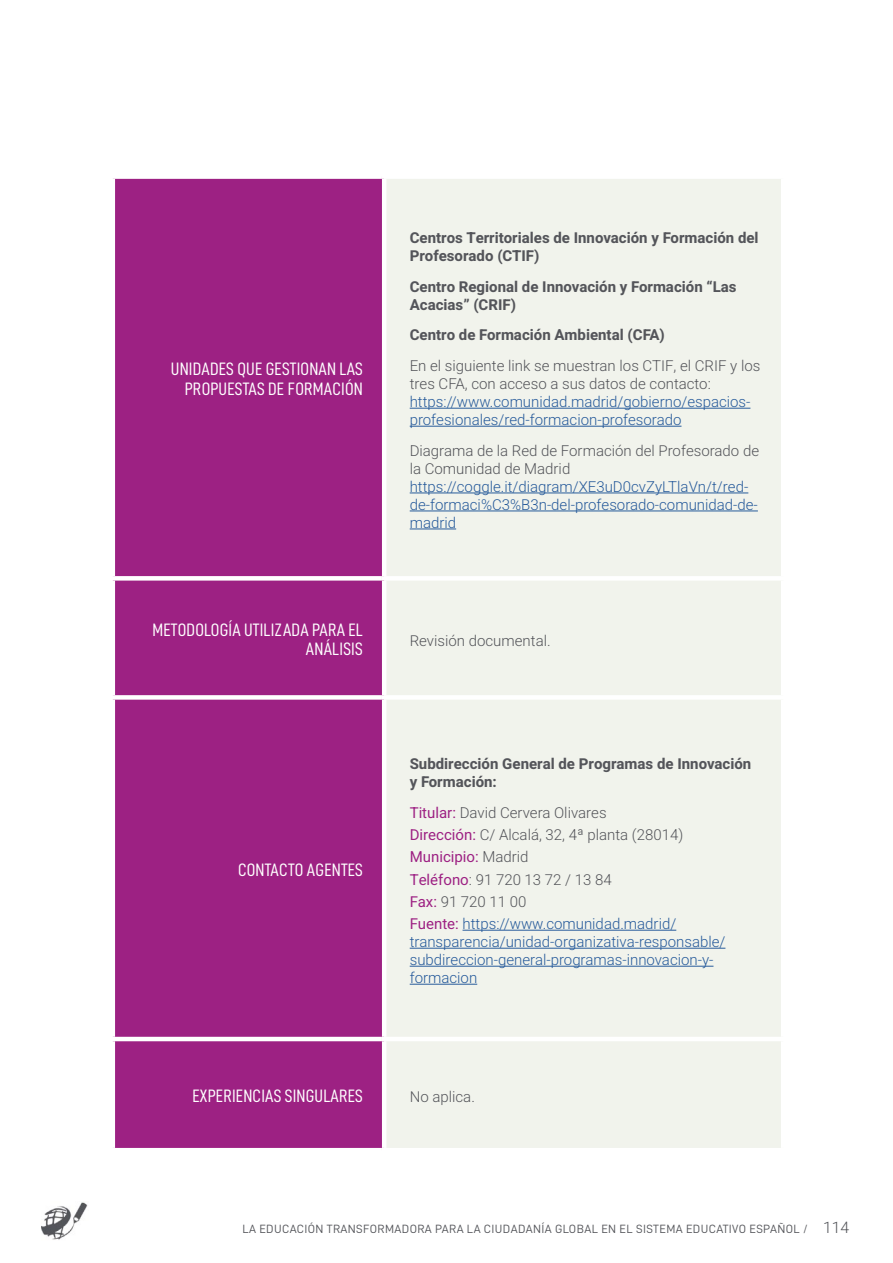
<style>
.page{position:relative;width:893px;height:1263px;background:#fff}
.page>*{position:absolute;margin:0;border:0;box-sizing:border-box;transform-origin:0 0}
.t1{font:18px/19.5px "D DIN Condensed";letter-spacing:.01em;color:#fff;text-align:right}
.t2{font:300 15px/18px "Heebo";color:#275b9b}
.t3{font:300 15px/18px "Heebo";color:#54555a}
.t4{font:700 15px/18px "Heebo";color:#54555a}
.t5{font:15px "Heebo Regular 400";color:#9d2183}
.t6{font:12px "D DIN";letter-spacing:.03em;color:#54555a}
.s1{font-family:"Heebo Regular 400";font-weight:400;color:#9d2183}
.s2{font-family:"Heebo";font-weight:300;color:#54555a}
.s3{color:#54555a}
.s4{font-family:"Heebo";font-weight:300;font-size:15.75px}
</style>
<div class="page">
<img style="left:42px;top:1202px;width:46px;height:38px">
<div style="left:115px;top:179px;width:267px;height:969px;background:#9d2183"></div>
<div style="left:386px;top:179px;width:395px;height:969px;background:#f1f3ec"></div>
<div style="left:111px;top:576px;width:271px;height:5px;background:#fff"></div>
<div style="left:111px;top:695px;width:271px;height:5px;background:#fff"></div>
<hr style="left:111px;top:1037px;width:271px;height:4px;background:#fff">
<div style="left:382px;top:576px;width:403px;height:5px;background:#fff"></div>
<div style="left:382px;top:695px;width:403px;height:5px;background:#fff"></div>
<hr style="left:382px;top:1037px;width:403px;height:4px;background:#fff">
<hr style="left:410px;top:408px;width:340px;height:1px;background:#275b9b">
<hr style="left:410px;top:426px;width:271px;height:1px;background:#275b9b">
<hr style="left:410px;top:493px;width:338px;height:1px;background:#275b9b">
<hr style="left:410px;top:511px;width:348px;height:1px;background:#275b9b">
<hr style="left:410px;top:529px;width:46px;height:1px;background:#275b9b">
<hr style="left:463px;top:930px;width:213px;height:1px;background:#275b9b">
<hr style="left:410px;top:948px;width:315px;height:1px;background:#275b9b">
<hr style="left:410px;top:966px;width:303px;height:1px;background:#275b9b">
<hr style="left:410px;top:984px;width:67px;height:1px;background:#275b9b">
<p class="t1" style="left:171px;top:359px;width:193px">UNIDADES QUE GESTIONAN LAS<br>PROPUESTAS DE FORMACIÓN</p>
<p class="t1" style="left:153px;top:619px;width:212px">METODOLOGÍA UTILIZADA PARA EL<br>ANÁLISIS</p>
<p class="t1" style="left:238px;top:859px;width:126px">CONTACTO AGENTES</p>
<p class="t4" style="left:410px;top:228px;width:350px">Centros Territoriales de Innovación y Formación del<br>Profesorado (CTIF)</p>
<p class="t4" style="left:410px;top:277px;width:328px">Centro Regional de Innovación y Formación “Las<br>Acacias” (CRIF)</p>
<p class="t4" style="left:410px;top:326px;width:257px">Centro de Formación Ambiental (CFA)</p>
<p class="t3" style="left:410px;top:357px;width:352px">En el siguiente link se muestran los CTIF, el CRIF y los tres CFA, con acceso a sus datos de contacto:</p>
<p class="t2" style="left:410px;top:393px;width:342px">https://www.comunidad.madrid/gobierno/espacios&shy;profesionales/red-formacion-profesorado</p>
<p class="t3" style="left:410px;top:441px;width:351px">Diagrama de la Red de Formación del Profesorado de la Comunidad de Madrid</p>
<p class="t2" style="left:410px;top:477px;width:350px">https://coggle.it/diagram/XE3uD0cvZyLTlaVn/t/red&shy;de-formaci%C3%B3n-del-profesorado-comunidad-de&shy;madrid</p>
<p class="t3" style="left:410px;top:631px;width:142px">Revisión documental.</p>
<p class="t4" style="left:410px;top:755px;width:343px">Subdirección General de Programas de Innovación y Formación:</p>
<p class="t3" style="left:410px;top:801px;width:275px;line-height:22.2px"><span class="s1">Titular:</span> David Cervera Olivares<br><span class="s1">Dirección:</span> C/ Alcalá, 32, 4ª planta (28014)</p>
<p class="t5" style="left:410px;top:846px;width:120px">Municipio: <span class="s2">Madrid</span></p>
<p class="t2" style="left:410px;top:868px;width:268px;line-height:22.2px"><span class="s1">Teléfono</span><span class="s3">: 91 720 13 72 / 13 84<br></span><span class="s1">Fax:</span> <span class="s3">91 720 11 00<br></span><span class="s1">Fuente:</span> https://www.comunidad.madrid/</p>
<p class="t2" style="left:410px;top:933px;width:317px">transparencia/unidad-organizativa-responsable/ subdireccion-general-programas-innovacion-y&shy;formacion</p>
<p class="t1" style="left:192px;top:1086px;width:172px">EXPERIENCIAS SINGULARES</p>
<p class="t3" style="left:410px;top:1088px;width:67px">No aplica.</p>
<p class="t6" style="left:242px;top:1222px;width:608px">LA EDUCACIÓN TRANSFORMADORA PARA LA CIUDADANÍA GLOBAL EN EL SISTEMA EDUCATIVO ESPAÑOL / <span class="s4">114</span></p>
</div>
